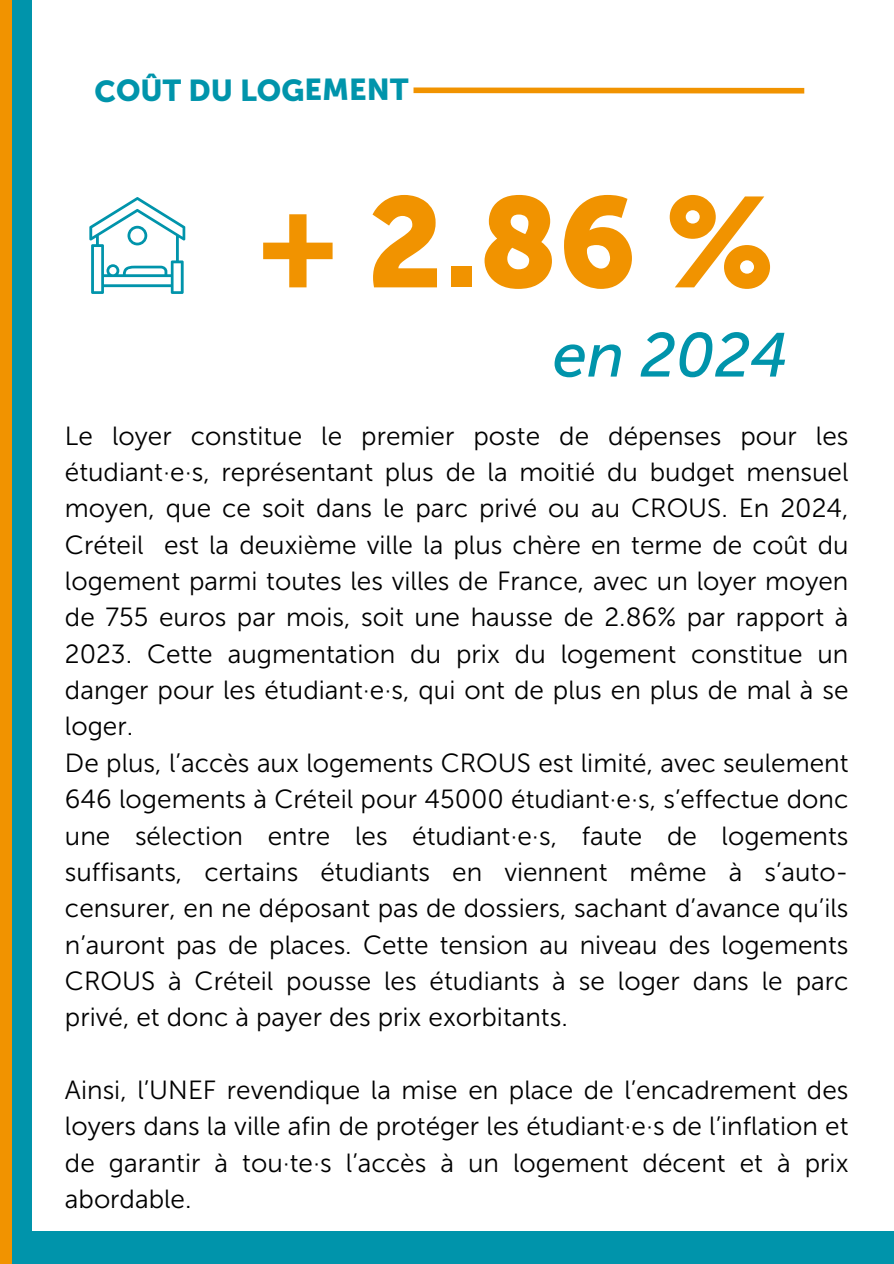
<style>
.page{position:relative;width:894px;height:1264px;background:#fff}
.page>*{position:absolute;margin:0;border:0;box-sizing:border-box;transform-origin:0 0}
.t1{font:127.05px "Museo Sans 900";color:#f19300}
.t2{font:italic 61.95px "Museo Sans 500";color:#0094ab}
.t3{font:30px "Museo Sans 900";letter-spacing:-.005em;color:#0094ab}
.t4{font:26.25px/36.3px "Museo Sans 300";color:#000;text-align:justify}
</style>
<div class="page">
<div style="left:0;top:0;width:14px;height:1263px;background:#f19300"></div>
<div style="left:12px;top:0;width:20px;height:1263px;background:#0094ab"></div>
<div style="left:413px;top:87px;width:391px;height:7px;background:#f19300"></div>
<svg style="left:89px;top:197px;width:96px;height:97px"></svg>
<div style="left:31px;top:1230px;width:862px;height:33px;background:#0094ab"></div>
<h3 class="t3" style="left:94px;top:72px;width:315px">COÛT DU LOGEMENT</h3>
<p class="t1" style="left:258px;top:168px;width:517px">+ 2.86 %</p>
<p class="t2" style="left:552px;top:318px;width:236px">en 2024</p>
<h1 class="t4" style="left:65px;top:417px;width:784px">Le loyer constitue le premier poste de dépenses pour les étudiant·e·s, représentant plus de la moitié du budget mensuel moyen, que ce soit dans le parc privé ou au CROUS. En 2024, Créteil est la deuxième ville la plus chère en terme de coût du logement parmi toutes les villes de France, avec un loyer moyen de 755 euros par mois, soit une hausse de 2.86% par rapport à 2023. Cette augmentation du prix du logement constitue un danger pour les étudiant·e·s, qui ont de plus en plus de mal à se loger.</h1>
<p class="t4" style="left:65px;top:744px;width:784px">De plus, l’accès aux logements CROUS est limité, avec seulement 646 logements à Créteil pour 45000 étudiant·e·s, s’effectue donc une sélection entre les étudiant·e·s, faute de logements suffisants, certains étudiants en viennent même à s’auto&shy;censurer, en ne déposant pas de dossiers, sachant d’avance qu’ils n’auront pas de places. Cette tension au niveau des logements CROUS à Créteil pousse les étudiants à se loger dans le parc privé, et donc à payer des prix exorbitants.</p>
<h2 class="t4" style="left:65px;top:1071px;width:784px">Ainsi, l’UNEF revendique la mise en place de l’encadrement des loyers dans la ville afin de protéger les étudiant·e·s de l’inflation et de garantir à tou·te·s l’accès à un logement décent et à prix abordable.</h2>
</div>
